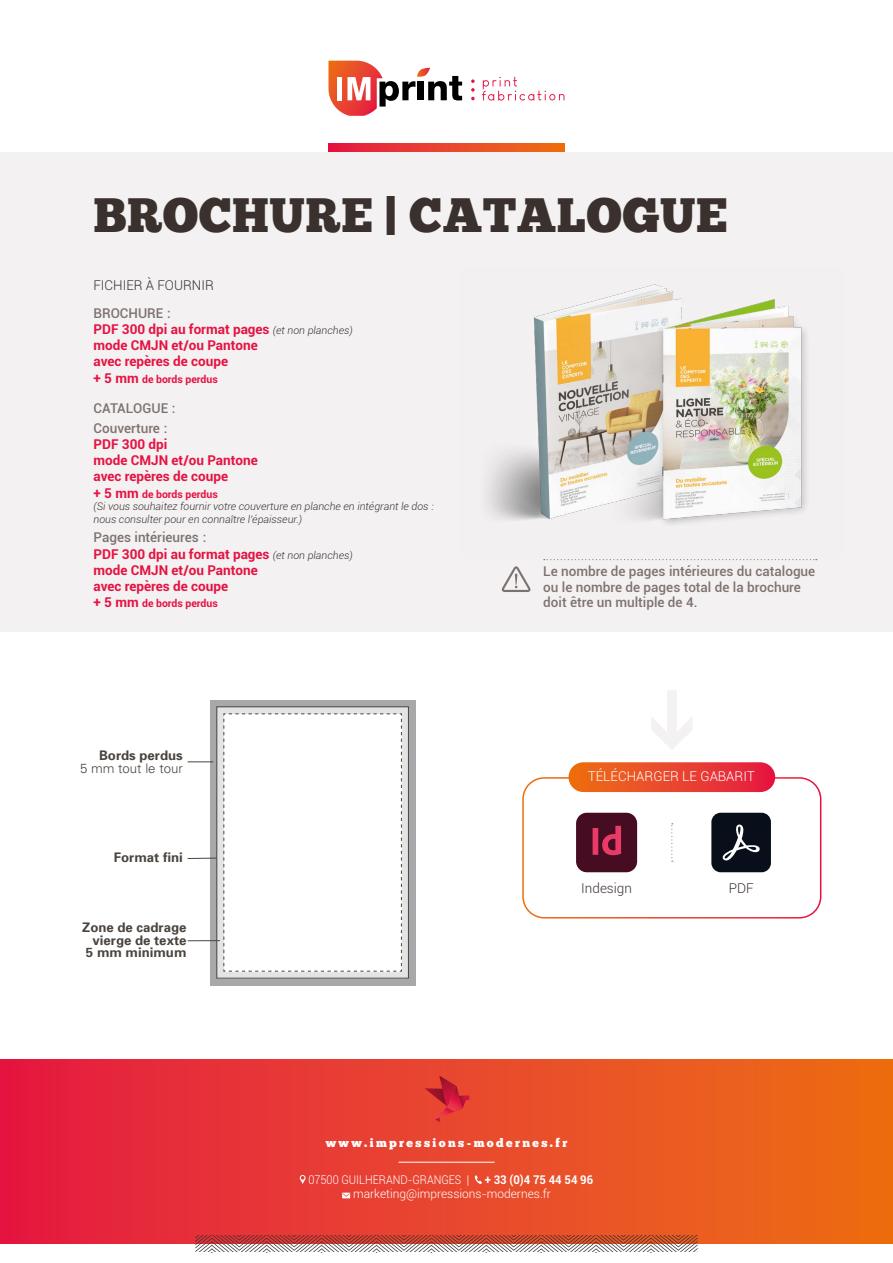
<style>
.page{position:relative;width:893px;height:1263px;background:#fff}
.page>*{position:absolute;margin:0;border:0;box-sizing:border-box;transform-origin:0 0}
.t1{font:48px "Chunk Five Ex";letter-spacing:.01em;color:#3a312f}
.t2{font:700 13.5px/16.2px "Roboto";color:#e51242}
.t3{font:500 13.5px/15.5px "Roboto";color:#7c7270}
.t4{font:300 13.5px "Roboto";color:#3a312f}
.t5{font:300 13.5px "Roboto";color:#fff}
.t6{font:700 13.2px/12.6px "Univers";color:#4b443e;text-align:right}
.t7{font:300 13.2px "Univers";color:#4b443e}
.t8{font:300 12px "Roboto";color:#fff}
.t9{font:12px "Chunk Five Ex";letter-spacing:.2em;color:#fff}
.t10{font:300 12px "Roboto";color:#fff;scale:.91 1}
.t11{font:700 12px "Roboto";color:#fff;scale:.94 1}
.t12{font:italic 300 10.5px/12.6px "Roboto";color:#3a312f}
.t13{font:700 10.5px "Roboto";color:#e51242}
.s1{font-weight:500;color:#7c7270}
.s2{font-weight:300;font-style:italic;font-size:10.5px;color:#3a312f}
.s3{font-size:13.5px}
.s4{font-weight:700;font-style:normal;font-size:13.5px;color:#e51242}
.s5{font-weight:700;font-style:normal;color:#e51242}
</style>
<div class="page">
<div style="left:0;top:1059px;width:893px;height:184px;background:linear-gradient(to right,#e51b44,#ec6f15)"></div>
<svg style="left:328px;top:144px;width:236px;height:8px;background:#e8442c"></svg>
<svg style="left:300px;top:1175px;width:6px;height:9px"></svg>
<svg style="left:474px;top:1175px;width:8px;height:9px"></svg>
<svg style="left:342px;top:1193px;width:8px;height:5px"></svg>
<svg style="left:195px;top:1235px;width:503px;height:17px"></svg>
<svg style="left:651px;top:690px;width:41px;height:60px"></svg>
<hr style="left:398px;top:1162px;width:97px;height:1px;background:#fff">
<svg style="left:424px;top:1075px;width:49px;height:47px;background:#db3831"></svg>
<div style="left:522px;top:777px;width:299px;height:141px;border:2px solid #fff;border-radius:21px"></div>
<div style="left:568px;top:762px;width:207px;height:30px;background:linear-gradient(to right,#ed7214,#e51944);border-radius:15px"></div>
<svg style="left:671px;top:823px;width:2px;height:39px"></svg>
<div style="left:576px;top:813px;width:61px;height:59px;background:#460c21;border-radius:11px"></div>
<svg style="left:593px;top:826px;width:28px;height:29px"></svg>
<div style="left:711px;top:813px;width:60px;height:59px;background:#080f1a;border-radius:9px"></div>
<svg style="left:722px;top:824px;width:38px;height:36px"></svg>
<svg style="left:482px;top:77px;width:82px;height:24px"></svg>
<svg style="left:471px;top:79px;width:4px;height:21px"></svg>
<svg style="left:328px;top:61px;width:134px;height:55px"></svg>
<div style="left:0;top:152px;width:893px;height:479px;background:#f3f1f1"></div>
<div style="left:210px;top:700px;width:205px;height:285px;background:#a8a8aa"></div>
<div style="left:217px;top:707px;width:191px;height:271px;background:#e3e4e3"></div>
<div style="left:216px;top:706px;width:193px;height:272px;border:1px solid #4b443e"></div>
<div style="left:223px;top:713px;width:179px;height:259px;background:#fff"></div>
<svg style="left:188px;top:761px;width:25px;height:1px"></svg>
<svg style="left:188px;top:858px;width:28px;height:1px"></svg>
<hr style="left:188px;top:940px;width:32px;height:1px;background:#4b443e">
<img style="left:487px;top:284px;width:320px;height:241px">
<svg style="left:544px;top:559px;width:273px;height:1px"></svg>
<svg style="left:501px;top:566px;width:30px;height:26px"></svg>
<h1 class="t1" style="left:94px;top:179px;width:635px">BROCHURE | CATALOGUE</h1>
<p class="t4" style="left:94px;top:275px;width:122px">FICHIER À FOURNIR</p>
<p class="t2" style="left:94px;top:304px;width:261px"><span class="s1">BROCHURE :<br></span>PDF 300 dpi au format pages <span class="s2">(et non planches) </span>mode CMJN et/ou Pantone<br>avec repères de coupe</p>
<p class="t13" style="left:94px;top:372px;width:126px"><span class="s3">+ 5 mm</span> de bords perdus</p>
<p class="t3" style="left:94px;top:398px;width:83px;line-height:19.6px">CATALOGUE :<br>Couverture :</p>
<p class="t2" style="left:94px;top:435px;width:166px">PDF 300 dpi<br>mode CMJN et/ou Pantone avec repères de coupe</p>
<p class="t12" style="left:94px;top:487px;width:342px"><span class="s4">+ 5 mm</span> <span class="s5">de bords perdus<br></span>(Si vous souhaitez fournir votre couverture en planche en intégrant le dos : nous consulter pour en connaître l’épaisseur.)</p>
<p class="t2" style="left:94px;top:529px;width:261px"><span class="s1">Pages intérieures :<br></span>PDF 300 dpi au format pages <span class="s2">(et non planches) </span>mode CMJN et/ou Pantone<br>avec repères de coupe</p>
<p class="t13" style="left:94px;top:596px;width:126px"><span class="s3">+ 5 mm</span> de bords perdus</p>
<p class="t6" style="left:99px;top:748px;width:85px">Bords perdus</p>
<p class="t7" style="left:80px;top:760px;width:104px">5 mm tout le tour</p>
<p class="t6" style="left:114px;top:850px;width:70px">Format fini</p>
<p class="t6" style="left:82px;top:921px;width:106px">Zone de cadrage vierge de texte<br>5 mm minimum</p>
<p class="t3" style="left:543px;top:563px;width:274px">Le nombre de pages intérieures du catalogue ou le nombre de pages total de la brochure doit être un multiple de 4.</p>
<p class="t5" style="left:588px;top:767px;width:169px">TÉLÉCHARGER LE GABARIT</p>
<p class="t4" style="left:581px;top:878px;width:52px">Indesign</p>
<p class="t4" style="left:729px;top:878px;width:26px">PDF</p>
<p class="t9" style="left:326px;top:1134px;width:243px">www.impressions-modernes.fr</p>
<p class="t10" style="left:308px;top:1171px;width:178px">07500 GUILHERAND-GRANGES |</p>
<p class="t11" style="left:485px;top:1171px;width:117px">+ 33 (0)4 75 44 54 96</p>
<p class="t8" style="left:353px;top:1186px;width:199px">marketing@impressions-modernes.fr</p>
</div>
